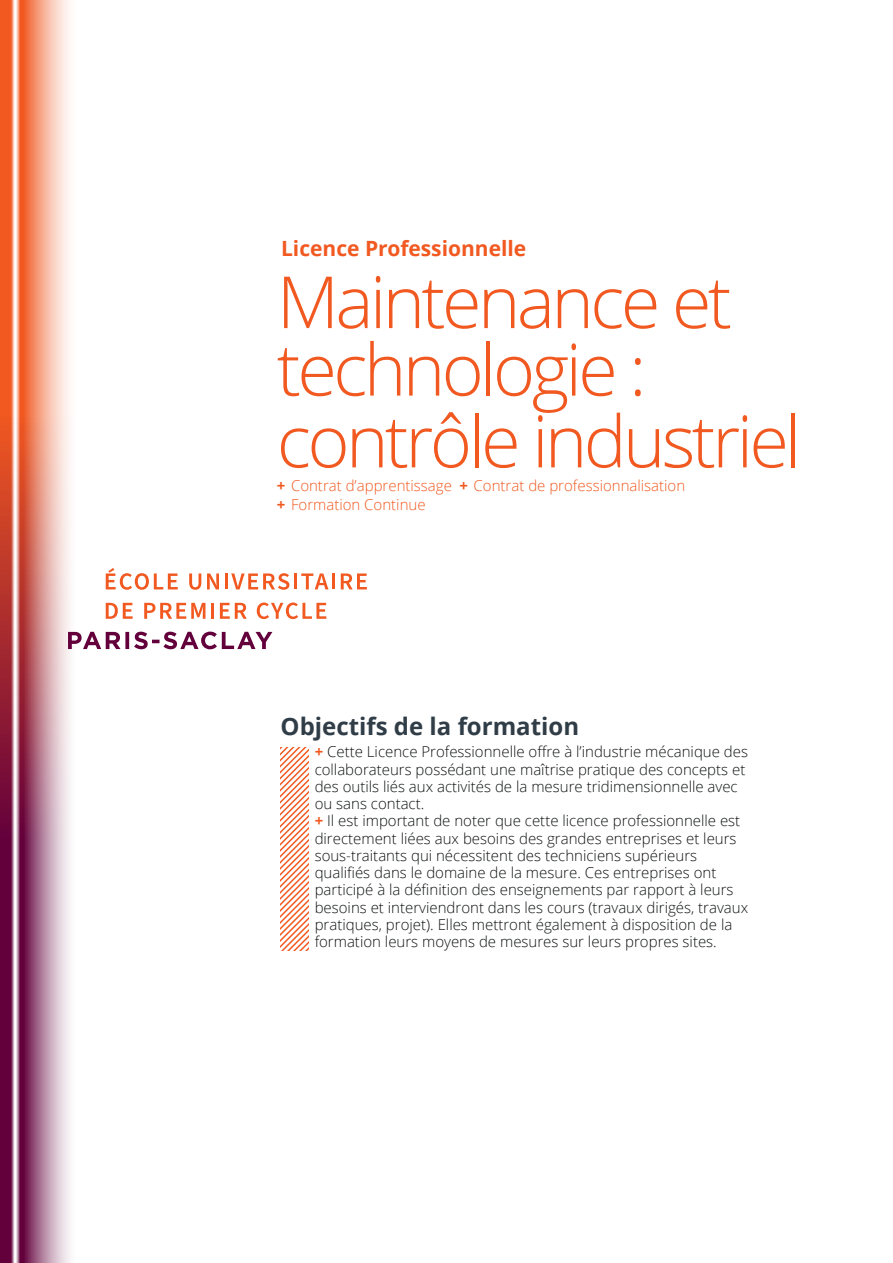
<style>
.page{position:relative;width:893px;height:1263px;background:#fff}
.page>*{position:absolute;margin:0;border:0;box-sizing:border-box;transform-origin:0 0}
.matiere{font:300 72px/67.5px "Open Sans";letter-spacing:-.05em;color:#f15921}
.inter{font:700 24px "Open Sans";color:#303d47}
.diplome{font:700 21px "Open Sans";color:#f15921}
.t1{font:300 15px/17.2px "Open Sans";color:#111314}
.matiere-2{font:300 15px "Open Sans";color:#f15921}
.s1{font-weight:700}
.s2{font-weight:700;color:#f15921}
</style>
<div class="page">
<svg style="left:0;top:0;width:76px;height:1263px;background:#d29293"></svg>
<svg style="left:68px;top:632px;width:204px;height:17px"></svg>
<svg style="left:106px;top:568px;width:72px;height:22px"></svg>
<svg style="left:189px;top:573px;width:12px;height:17px"></svg>
<svg style="left:207px;top:573px;width:12px;height:16px"></svg>
<hr style="left:225px;top:573px;width:3px;height:16px;background:#f15921">
<svg style="left:231px;top:573px;width:58px;height:17px"></svg>
<hr style="left:294px;top:573px;width:3px;height:16px;background:#f15921">
<svg style="left:301px;top:573px;width:27px;height:16px"></svg>
<hr style="left:332px;top:573px;width:3px;height:16px;background:#f15921">
<svg style="left:341px;top:573px;width:26px;height:16px"></svg>
<svg style="left:106px;top:603px;width:27px;height:16px"></svg>
<svg style="left:144px;top:603px;width:61px;height:16px"></svg>
<hr style="left:211px;top:603px;width:3px;height:16px;background:#f15921">
<svg style="left:220px;top:603px;width:27px;height:16px"></svg>
<svg style="left:257px;top:602px;width:69px;height:17px"></svg>
<svg style="left:281px;top:747px;width:27px;height:203px"></svg>
<p class="diplome" style="left:281px;top:234px;width:247px">Licence Professionnelle</p>
<p class="matiere" style="left:277px;top:266px;width:457px">Maintenance et technologie :</p>
<p class="matiere" style="left:277px;top:406px;width:526px">contrôle industriel</p>
<p class="matiere-2" style="left:277px;top:475px;width:410px"><span class="s1">+</span> Contrat d’apprentissage <span class="s1">+</span> Contrat de professionnalisation</p>
<p class="matiere-2" style="left:277px;top:495px;width:150px"><span class="s1">+</span> Formation Continue</p>
<p class="inter" style="left:281px;top:709px;width:300px">Objectifs de la formation</p>
<p class="t1" style="left:315px;top:743px;width:435px"><span class="s2">+</span> Cette Licence Professionnelle offre à l’industrie mécanique des collaborateurs possédant une maîtrise pratique des concepts et des outils liés aux activités de la mesure tridimensionnelle avec ou sans contact.</p>
<p class="t1" style="left:315px;top:812px;width:435px"><span class="s2">+</span> Il est important de noter que cette licence professionnelle est directement liées aux besoins des grandes entreprises et leurs sous-traitants qui nécessitent des techniciens supérieurs qualifiés dans le domaine de la mesure. Ces entreprises ont participé à la définition des enseignements par rapport à leurs besoins et interviendront dans les cours (travaux dirigés, travaux pratiques, projet). Elles mettront également à disposition de la formation leurs moyens de mesures sur leurs propres sites.</p>
</div>
